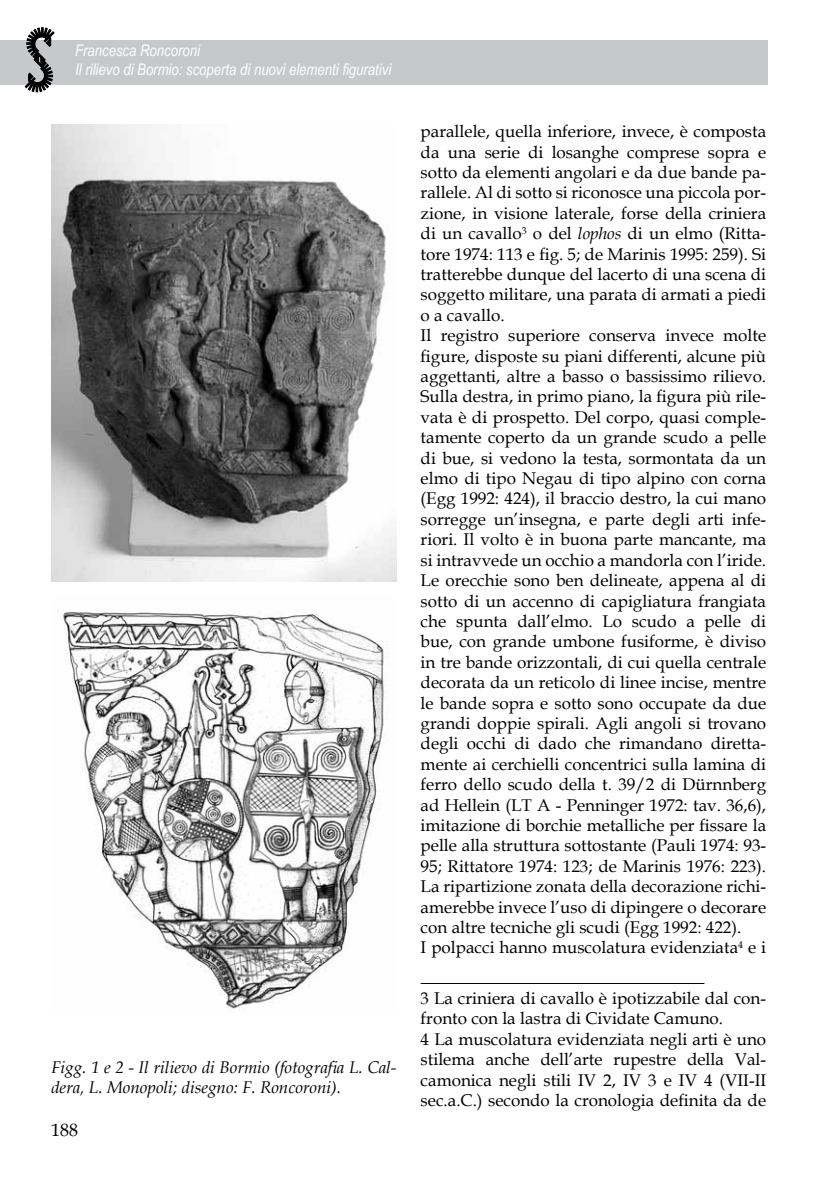
<style>
.page{position:relative;width:840px;height:1191px;background:#fff}
.page>*{position:absolute;margin:0;border:0;box-sizing:border-box;transform-origin:0 0}
.t1{font:18px "Book Antiqua";color:#000}
.t2{font:17px/20.4px "Book Antiqua";color:#000}
.t3{font:italic 17px/20.4px "Book Antiqua";color:#000}
.t4{font:italic 16px/19.2px "Arial Narrow";color:#fff}
.s1{font-style:italic}
</style>
<div class="page">
<div style="left:0;top:40px;width:767px;height:45px;background:#c7c8ca"></div>
<svg style="left:25px;top:27px;width:30px;height:65px"></svg>
<hr style="left:420px;top:983px;width:284px;height:1px;background:#000">
<img style="left:51px;top:125px;width:345px;height:457px">
<img style="left:63px;top:610px;width:324px;height:401px">
<p class="t4" style="left:75px;top:41px;width:317px">Francesca Roncoroni<br>Il rilievo di Bormio: scoperta di nuovi elementi figurativi</p>
<p class="t3" style="left:51px;top:1056px;width:347px">Figg. 1 e 2 - Il rilievo di Bormio (fotografia L. Cal&shy;dera, L. Monopoli; disegno: F. Roncoroni).</p>
<p class="t1" style="left:51px;top:1117px;width:29px">188</p>
<p class="t2" style="left:420px;top:121px;width:347px">parallele, quella inferiore, invece, è composta da una serie di losanghe comprese sopra e sotto da elementi angolari e da due bande pa&shy;rallele. Al di sotto si riconosce una piccola por&shy;zione, in visione laterale, forse della criniera di un cavallo<sup>3</sup> o del <span class="s1">lophos</span> di un elmo (Ritta&shy;tore 1974: 113 e fig. 5; de Marinis 1995: 259). Si tratterebbe dunque del lacerto di una scena di soggetto militare, una parata di armati a piedi o a cavallo.<br>Il registro superiore conserva invece molte figure, disposte su piani differenti, alcune più aggettanti, altre a basso o bassissimo rilievo.<br>Sulla destra, in primo piano, la figura più rile&shy;vata è di prospetto. Del corpo, quasi comple&shy;tamente coperto da un grande scudo a pelle di bue, si vedono la testa, sormontata da un elmo di tipo Negau di tipo alpino con corna (Egg 1992: 424), il braccio destro, la cui mano sorregge un’insegna, e parte degli arti infe&shy;riori. Il volto è in buona parte mancante, ma si intravvede un occhio a mandorla con l’iride.<br>Le orecchie sono ben delineate, appena al di sotto di un accenno di capigliatura frangiata che spunta dall’elmo. Lo scudo a pelle di bue, con grande umbone fusiforme, è diviso in tre bande orizzontali, di cui quella centrale decorata da un reticolo di linee incise, mentre le bande sopra e sotto sono occupate da due grandi doppie spirali. Agli angoli si trovano degli occhi di dado che rimandano diretta&shy;mente ai cerchielli concentrici sulla lamina di ferro dello scudo della t. 39/2 di Dürnnberg ad Hellein (LT A - Penninger 1972: tav. 36,6), imitazione di borchie metalliche per fissare la pelle alla struttura sottostante (Pauli 1974: 93- 95; Rittatore 1974: 123; de Marinis 1976: 223).<br>La ripartizione zonata della decorazione richi&shy;amerebbe invece l’uso di dipingere o decorare con altre tecniche gli scudi (Egg 1992: 422).<br>I polpacci hanno muscolatura evidenziata<sup>4</sup> e i</p>
<p class="t2" style="left:420px;top:987px;width:347px">3 La criniera di cavallo è ipotizzabile dal con&shy;fronto con la lastra di Cividate Camuno.<br>4 La muscolatura evidenziata negli arti è uno stilema anche dell’arte rupestre della Val&shy;camonica negli stili IV 2, IV 3 e IV 4 (VII-II sec.a.C.) secondo la cronologia definita da de</p>
</div>
